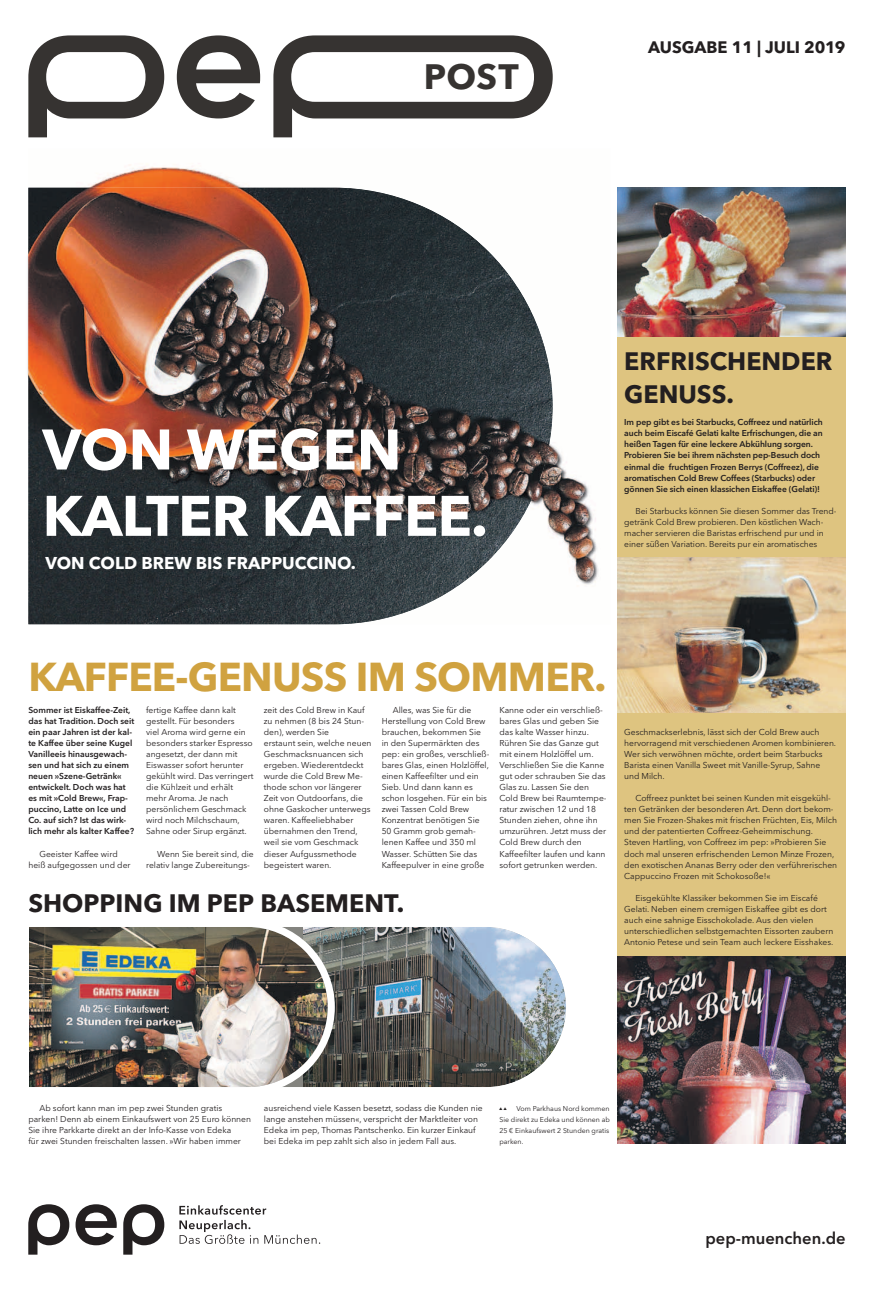
<style>
.page{position:relative;width:874px;height:1290px;background:#fff}
.page>*{position:absolute;margin:0;border:0;box-sizing:border-box;transform-origin:0 0}
.t1{font:700 56.5px/66.3px "Avenir Next";letter-spacing:-.015em;color:#fff}
.t2{font:700 40px "Avenir Next";letter-spacing:-.02em;color:#d0a240}
.t3{font:700 35px "Avenir Next";color:#363331}
.t4{font:700 25px/33.2px "Avenir Next";color:#231f20}
.t5{font:700 17px "Avenir Next";color:#fff}
.t6{font:700 16.5px "Avenir Next";color:#231f20}
.t7{font:600 16.5px "Avenir Next";color:#231f20}
.t8{font:8.5px/11.1px "Avenir Next";color:#231f20}
.t9{font:600 8.5px/11.1px "Avenir Next";letter-spacing:-.01em;color:#231f20}
.t10{font:7px/11.1px "Avenir Next";color:#231f20;text-align:justify}
</style>
<div class="page">
<img style="left:27px;top:164px;width:572px;height:461px">
<svg style="left:28px;top:1204px;width:292px;height:50px"></svg>
<svg style="left:28px;top:35px;width:524px;height:102px"></svg>
<div style="left:617px;top:188px;width:228px;height:956px;background:#dec480"></div>
<img style="left:617px;top:558px;width:228px;height:155px">
<img style="left:617px;top:956px;width:228px;height:188px">
<svg style="left:334px;top:927px;width:151px;height:160px;background:#5c5f60"></svg>
<svg style="left:485px;top:927px;width:81px;height:160px"></svg>
<img style="left:29px;top:927px;width:218px;height:160px">
<img style="left:247px;top:927px;width:87px;height:160px">
<img style="left:617px;top:187px;width:228px;height:150px">
<h3 class="t3" style="left:423px;top:57px;width:96px">POST</h3>
<h3 class="t6" style="left:648px;top:37px;width:199px">AUSGABE 11 | JULI 2019</h3>
<h1 class="t1" style="left:43px;top:417px;width:446px">VON WEGEN<br>KALTER KAFFEE.</h1>
<h3 class="t5" style="left:45px;top:553px;width:312px">VON COLD BREW BIS FRAPPUCCINO.</h3>
<h3 class="t4" style="left:624px;top:345px;width:209px">ERFRISCHENDER<br>GENUSS.</h3>
<p class="t9" style="left:624px;top:417px;width:200px">Im pep gibt es bei Starbucks, Coffreez und natürlich auch beim Eiscafé Gelati kalte Erfrischungen, die an heißen Tagen für eine leckere Abkühlung sorgen.<br>Probieren Sie bei ihrem nächsten pep-Besuch doch einmal die fruchtigen Frozen Berrys (Coffreez), die aromatischen Cold Brew Coffees (Starbucks) oder gönnen Sie sich einen klassichen Eiskaffee (Gelati)!</p>
<p class="t8" style="left:624px;top:506px;width:214px;text-indent:11px">Bei Starbucks können Sie diesen Sommer das Trend&shy;getränk Cold Brew probieren. Den köstlichen Wach - macher servieren die Baristas erfrischend pur und in einer süßen Variation. Bereits pur ein aromatisches</p>
<h2 class="t2" style="left:28px;top:653px;width:579px">KAFFEE-GENUSS IM SOMMER.</h2>
<p class="t9" style="left:28px;top:705px;width:107px">Sommer ist Eiskaffee-Zeit, das hat Tradition. Doch seit ein paar Jahren ist der kal&shy;te Kaffee über seine Kugel<br>Vanilleeis hinausgewach&shy;sen und hat sich zu einem neuen »Szene-Getränk« entwickelt. Doch was hat es mit »Cold Brew«, Frap&shy;puccino, Latte on Ice und<br>Co. auf sich? Ist das wirk&shy;lich mehr als kalter Kaffee?</p>
<p class="t8" style="left:28px;top:849px;width:104px;text-align:center">Geeister Kaffee wird<br>heiß aufgegossen und der</p>
<p class="t8" style="left:146px;top:705px;width:109px">fertige Kaffee dann kalt gestellt. Für besonders<br>viel Aroma wird gerne ein besonders starker Espresso angesetzt, der dann mit<br>Eiswasser sofort herunter gekühlt wird. Das verringert die Kühlzeit und erhält mehr Aroma. Je nach persönlichem Geschmack wird noch Milchschaum,<br>Sahne oder Sirup ergänzt.</p>
<p class="t8" style="left:146px;top:849px;width:109px;text-indent:11px">Wenn Sie bereit sind, die relativ lange Zubereitungs-</p>
<p class="t8" style="left:264px;top:705px;width:109px">zeit des Cold Brew in Kauf zu nehmen (8 bis 24 Stun&shy;den), werden Sie<br>erstaunt sein, welche neuen<br>Geschmacksnuancen sich ergeben. Wiederentdeckt wurde die Cold Brew Me&shy;thode schon vor längerer<br>Zeit von Outdoorfans, die ohne Gaskocher unterwegs waren. Kaffeeliebhaber übernahmen den Trend, weil sie vom Geschmack dieser Aufgussmethode begeistert waren.</p>
<p class="t8" style="left:381px;top:705px;width:109px;text-indent:11px">Alles, was Sie für die<br>Herstellung von Cold Brew brauchen, bekommen Sie in den Supermärkten des pep: ein großes, verschließ&shy;bares Glas, einen Holzlöffel, einen Kaffeefilter und ein<br>Sieb. Und dann kann es schon losgehen. Für ein bis zwei Tassen Cold Brew<br>Konzentrat benötigen Sie<br>50 Gramm grob gemah - lenen Kaffee und 350 ml<br>Wasser. Schütten Sie das<br>Kaffeepulver in eine große</p>
<p class="t8" style="left:499px;top:705px;width:109px">Kanne oder ein verschließ&shy;bares Glas und geben Sie das kalte Wasser hinzu.<br>Rühren Sie das Ganze gut mit einem Holzlöffel um.<br>Verschließen Sie die Kanne gut oder schrauben Sie das<br>Glas zu. Lassen Sie den<br>Cold Brew bei Raumtempe&shy;ratur zwischen 12 und 18<br>Stunden ziehen, ohne ihn umzurühren. Jetzt muss der<br>Cold Brew durch den<br>Kaffeefilter laufen und kann sofort getrunken werden.</p>
<h3 class="t4" style="left:28px;top:886px;width:377px">SHOPPING IM PEP BASEMENT.</h3>
<p class="t8" style="left:624px;top:727px;width:213px">Geschmackserlebnis, lässt sich der Cold Brew auch hervorragend mit verschiedenen Aromen kombinieren.<br>Wer sich verwöhnen möchte, ordert beim Starbucks Barista einen Vanilla Sweet mit Vanille-Syrup, Sahne und Milch.</p>
<p class="t8" style="left:624px;top:793px;width:214px;text-indent:11px">Coffreez punktet bei seinen Kunden mit eisgekühl&shy;ten Getränken der besonderen Art. Denn dort bekom&shy;men Sie Frozen-Shakes mit frischen Früchten, Eis, Milch und der patentierten Coffreez-Geheimmischung.<br>Steven Hartling, von Coffreez im pep: »Probieren Sie doch mal unseren erfrischenden Lemon Minze Frozen, den exotischen Ananas Berry oder den verführerischen Cappuccino Frozen mit Schokosoße!«</p>
<p class="t8" style="left:624px;top:893px;width:211px;text-indent:11px">Eisgekühlte Klassiker bekommen Sie im Eiscafé Gelati. Neben einem cremigen Eiskaffee gibt es dort auch eine sahnige Eisschokolade. Aus den vielen unterschiedlichen selbstgemachten Eissorten zaubern Antonio Petese und sein Team auch leckere Eisshakes.</p>
<p class="t8" style="left:28px;top:1103px;width:224px;text-indent:11px">Ab sofort kann man im pep zwei Stunden gratis parken! Denn ab einem Einkaufswert von 25 Euro können Sie ihre Parkkarte direkt an der Info-Kasse von Edeka<br>für zwei Stunden freischalten lassen. »Wir haben immer</p>
<p class="t8" style="left:264px;top:1103px;width:220px">ausreichend viele Kassen besetzt, sodass die Kunden nie lange anstehen müssen«, verspricht der Marktleiter von Edeka im pep, Thomas Pantschenko. Ein kurzer Einkauf bei Edeka im pep zahlt sich also in jedem Fall aus.</p>
<p class="t10" style="left:499px;top:1103px;width:112px;text-indent:17px">Vom Parkhaus Nord kommen Sie direkt zu Edeka und können ab 25 € Einkaufswert 2 Stunden gratis parken.</p>
<h3 class="t7" style="left:705px;top:1231px;width:141px">pep-muenchen.de</h3>
</div>
